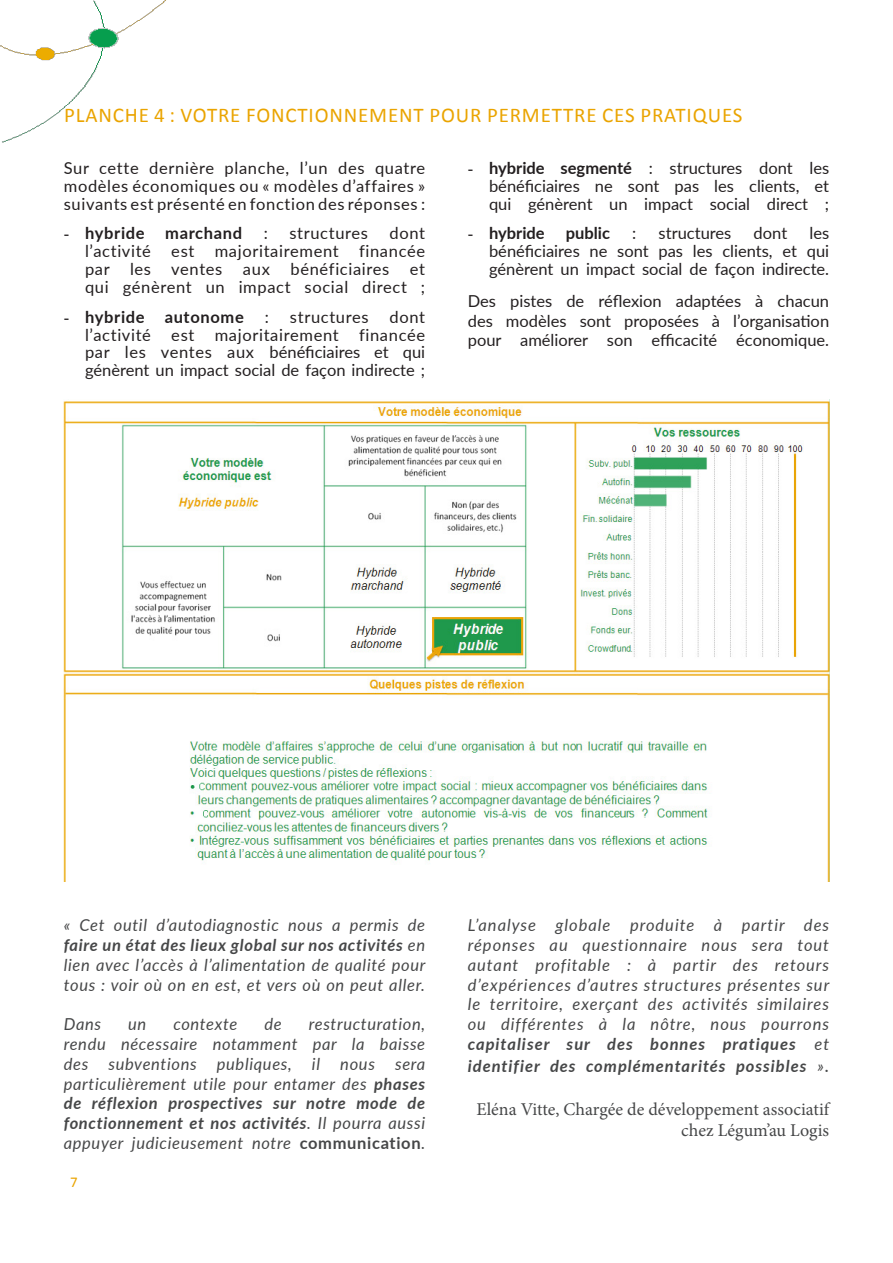
<style>
.page{position:relative;width:893px;height:1263px;background:#fff}
.page>*{position:absolute;margin:0;border:0;box-sizing:border-box;transform-origin:0 0}
.t1{font:21px "Calibri";letter-spacing:.04em;color:#eaa400}
.t2{font:18px/21.6px "Minion Pro";color:#464748;text-align:right}
.t3{font:italic 16.5px/19.8px "Lato";letter-spacing:.04em;color:#464748;text-align:justify}
.t4{font:16.5px/17.9px "Lato";color:#231f20;text-align:justify}
.t5{font:italic 700 16.5px "Lato";letter-spacing:.06em;color:#464748}
.t6{font:700 16.5px "Lato";letter-spacing:.04em;color:#231f20}
.t7{font:16.5px "Lato";letter-spacing:.04em;color:#231f20}
.t8{font:700 16.5px "Lato";color:#231f20}
.t9{font:15px "Calibri";color:#eaa400}
.s1{font-family:"Times New Roman";font-weight:400}
.s2{font-family:"Times New Roman"}
.s3{font-weight:700}
.s4{font-weight:700;font-style:normal}
.s5{font-weight:400}
.s6{font-weight:400;font-size:18px}
</style>
<div class="page">
<img style="left:0;top:0;width:166px;height:143px">
<img style="left:64px;top:401px;width:765px;height:480px">
<p class="t1" style="left:64px;top:102px;width:680px">PLANCHE 4 : VOTRE FONCTIONNEMENT POUR PERMETTRE CES PRATIQUES</p>
<p class="t4" style="left:64px;top:158px;width:363px">Sur cette dernière planche, l’un des quatre modèles économiques ou « modèles d’affaires » suivants est présenté en fonction des réponses :</p>
<p class="t6" style="left:64px;top:221px;width:180px"><span class="s1">-</span> hybride marchand</p>
<p class="t4" style="left:264px;top:224px;width:6px">:</p>
<p class="t7" style="left:289px;top:222px;width:80px">structures</p>
<p class="t4" style="left:85px;top:224px;width:342px;text-indent:304px">dont l’activité est majoritairement financée par les ventes aux bénéficiaires et qui génèrent un impact social direct ;</p>
<p class="t6" style="left:64px;top:305px;width:182px"><span class="s1">-</span> hybride autonome</p>
<p class="t4" style="left:265px;top:307px;width:6px">:</p>
<p class="t7" style="left:290px;top:305px;width:80px">structures</p>
<p class="t4" style="left:85px;top:307px;width:342px;text-indent:305px">dont l’activité est majoritairement financée par les ventes aux bénéficiaires et qui génèrent un impact social de façon indirecte ;</p>
<p class="t4" style="left:489px;top:158px;width:342px;text-indent:-21px"><span class="s2">-</span> <span class="s3">hybride segmenté</span> : structures dont les bénéficiaires ne sont pas les clients, et qui génèrent un impact social direct ;</p>
<p class="t8" style="left:468px;top:221px;width:78px"><span class="s1">-</span> hybride</p>
<p class="t6" style="left:566px;top:221px;width:46px">public</p>
<p class="t4" style="left:632px;top:224px;width:6px">:</p>
<p class="t4" style="left:659px;top:224px;width:74px">structures</p>
<p class="t4" style="left:754px;top:224px;width:35px">dont</p>
<p class="t4" style="left:489px;top:224px;width:342px;text-indent:320px">les bénéficiaires ne sont pas les clients, et qui génèrent un impact social de façon indirecte.</p>
<p class="t4" style="left:468px;top:290px;width:363px;line-height:19.8px">Des pistes de réflexion adaptées à chacun des modèles sont proposées à l’organisation pour améliorer son efficacité économique.</p>
<p class="t3" style="left:64px;top:915px;width:363px">« Cet outil d’autodiagnostic nous a permis de <span class="s3">faire un état des lieux global sur nos activités</span> en lien avec l’accès à l’alimentation de qualité pour tous : voir où on en est, et vers où on peut aller.</p>
<p class="t3" style="left:64px;top:1014px;width:39px">Dans</p>
<p class="t3" style="left:128px;top:1014px;width:20px">un</p>
<p class="t3" style="left:173px;top:1014px;width:65px">contexte</p>
<p class="t3" style="left:264px;top:1014px;width:19px">de</p>
<p class="t3" style="left:64px;top:1014px;width:363px;text-indent:245px">restructuration, rendu nécessaire notamment par la baisse des subventions publiques, il nous sera particulièrement utile pour entamer des <span class="s3">phases de réflexion prospectives sur notre mode de fonctionnement et nos activités</span>. Il pourra aussi appuyer judicieusement notre <span class="s4">communication</span>.</p>
<p class="t9" style="left:70px;top:1172px;width:9px">7</p>
<p class="t3" style="left:468px;top:915px;width:363px">L’analyse globale produite à partir des réponses au questionnaire nous sera tout autant profitable : à partir des retours d’expériences d’autres structures présentes sur le territoire, exerçant des activités similaires ou différentes à la nôtre, nous pourrons <span class="s3">capitaliser sur des bonnes pratiques</span> et</p>
<p class="t5" style="left:468px;top:1053px;width:363px">identifier des complémentarités possibles <span class="s5">»</span><span class="s6">.</span></p>
<p class="t2" style="left:476px;top:1098px;width:354px">Eléna Vitte, Chargée de développement associatif chez Légum’au Logis</p>
</div>
